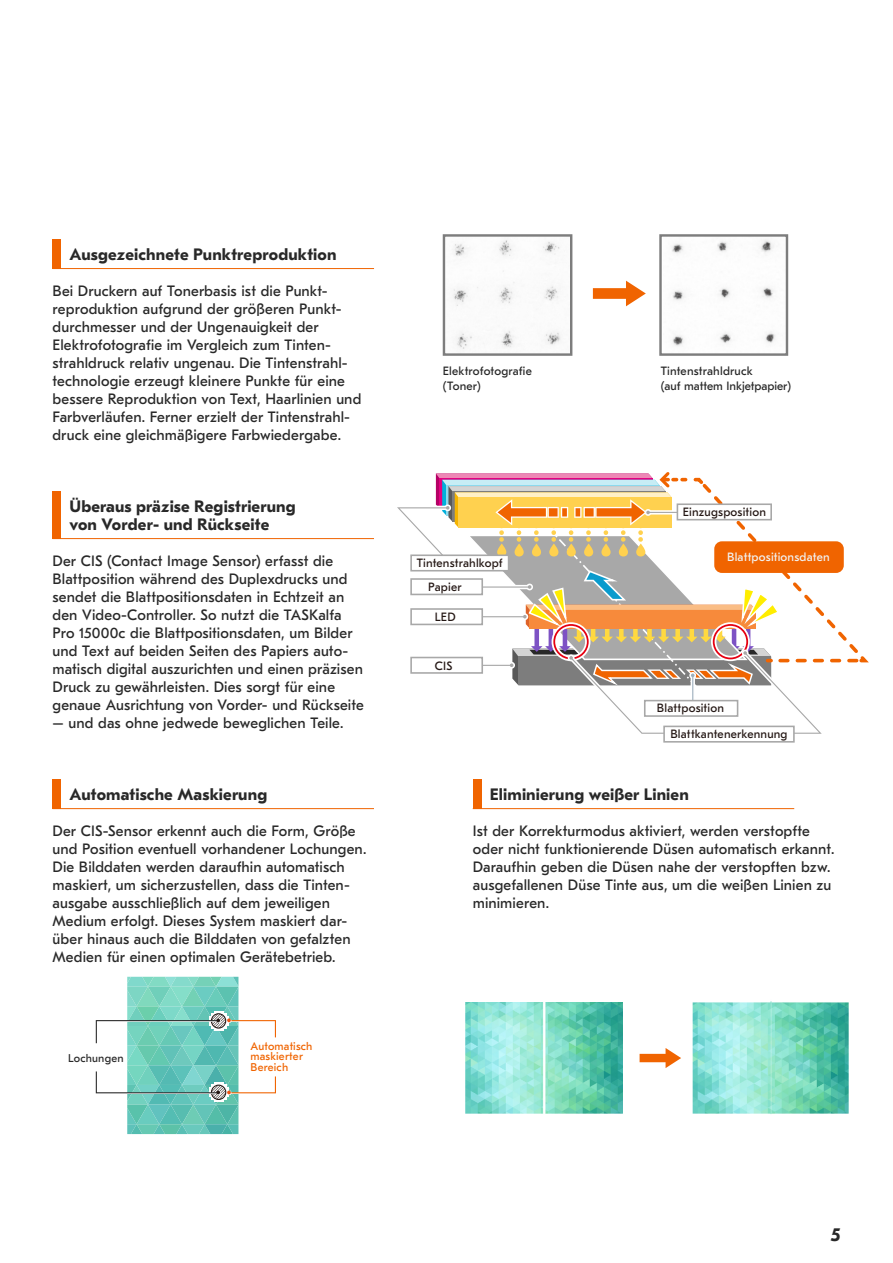
<style>
.page{position:relative;width:893px;height:1263px;background:#fff}
.page>*{position:absolute;margin:0;border:0;box-sizing:border-box;transform-origin:0 0}
.t1{font:700 18.75px "GT Eesti Pro Text";color:#282828}
.Text_11-13_einzug{font:700 16.5px/18px "GT Eesti Pro Text";letter-spacing:.01em;color:#282828}
.Text_11-13{font:15px/18px "GT Eesti Pro Text";letter-spacing:.01em;color:#282828}
.t2{font:12px "GT Eesti Pro Text";letter-spacing:.015em;color:#241714}
.t3{font:12px/15px "GT Eesti Pro Text";letter-spacing:.005em;color:#282828}
.t4{font:12px "GT Eesti Pro Text";letter-spacing:.015em;color:#f2f2f2}
.t5{font:11.25px/10.5px "GT Eesti Pro Text";letter-spacing:.02em;color:#f06400}
.t6{font:11.25px "GT Eesti Pro Text";letter-spacing:.02em;color:#282828}
</style>
<div class="page">
<div style="left:53px;top:239px;width:8px;height:30px;background:#f06400"></div>
<div style="left:53px;top:491px;width:8px;height:48px;background:#f06400"></div>
<div style="left:53px;top:779px;width:8px;height:30px;background:#f06400"></div>
<div style="left:473px;top:779px;width:8px;height:30px;background:#f06400"></div>
<hr style="left:53px;top:268px;width:321px;height:1px;background:#f06400">
<hr style="left:53px;top:538px;width:321px;height:1px;background:#f06400">
<hr style="left:53px;top:808px;width:321px;height:1px;background:#f06400">
<hr style="left:473px;top:808px;width:321px;height:1px;background:#f06400">
<img style="left:466px;top:1002px;width:157px;height:112px">
<svg style="left:640px;top:1048px;width:41px;height:20px"></svg>
<img style="left:692px;top:1001px;width:157px;height:113px">
<svg style="left:442px;top:234px;width:347px;height:122px"></svg>
<div style="left:663px;top:726px;width:132px;height:17px;background:#fff;border:2px solid #a8a8a8"></div>
<svg style="left:397px;top:472px;width:472px;height:263px"></svg>
<div style="left:677px;top:503px;width:95px;height:17px;background:#fff;border:2px solid #a8a8a8"></div>
<div style="left:410px;top:554px;width:99px;height:17px;background:#fff;border:2px solid #a8a8a8"></div>
<svg style="left:567px;top:543px;width:9px;height:13px"></svg>
<svg style="left:96px;top:977px;width:180px;height:157px"></svg>
<p class="Text_11-13_einzug" style="left:70px;top:245px;width:268px">Ausgezeichnete Punktreproduktion</p>
<p class="Text_11-13" style="left:53px;top:282px;width:310px">Bei Druckern auf Tonerbasis ist die Punkt&shy;reproduktion aufgrund der größeren Punkt&shy;durchmesser und der Ungenauigkeit der Elektrofotografie im Vergleich zum Tinten&shy;strahldruck relativ ungenau. Die Tintenstrahl&shy;technologie erzeugt kleinere Punkte für eine bessere Reproduktion von Text, Haarlinien und Farbverläufen. Ferner erzielt der Tintenstrahl&shy;druck eine gleichmäßigere Farbwiedergabe.</p>
<p class="Text_11-13_einzug" style="left:70px;top:497px;width:228px">Überaus präzise Registrierung von Vorder- und Rückseite</p>
<p class="Text_11-13" style="left:53px;top:552px;width:313px">Der CIS (Contact Image Sensor) erfasst die Blattposition während des Duplexdrucks und sendet die Blattpositionsdaten in Echtzeit an den Video-Controller. So nutzt die TASKalfa Pro 15000c die Blattpositionsdaten, um Bilder und Text auf beiden Seiten des Papiers auto&shy;matisch digital auszurichten und einen präzisen Druck zu gewährleisten. Dies sorgt für eine genaue Ausrichtung von Vorder- und Rückseite</p>
<p class="Text_11-13" style="left:53px;top:714px;width:292px">– und das ohne jedwede beweglichen Teile.</p>
<p class="Text_11-13_einzug" style="left:70px;top:785px;width:199px">Automatische Maskierung</p>
<p class="Text_11-13" style="left:53px;top:822px;width:315px">Der CIS-Sensor erkennt auch die Form, Größe und Position eventuell vorhandener Lochungen.<br>Die Bilddaten werden daraufhin automatisch maskiert, um sicherzustellen, dass die Tinten&shy;ausgabe ausschließlich auf dem jeweiligen Medium erfolgt. Dieses System maskiert dar&shy;über hinaus auch die Bilddaten von gefalzten Medien für einen optimalen Gerätebetrieb.</p>
<p class="t6" style="left:68px;top:1051px;width:57px">Lochungen</p>
<p class="t5" style="left:250px;top:1041px;width:64px">Automatisch maskierter<br>Bereich</p>
<p class="t3" style="left:443px;top:363px;width:91px">Elektrofotografie (Toner)</p>
<p class="t3" style="left:661px;top:363px;width:93px">Tintenstrahldruck</p>
<p class="t3" style="left:661px;top:378px;width:132px">(auf mattem Inkjetpapier)</p>
<p class="t2" style="left:417px;top:556px;width:87px">Tintenstrahlkopf</p>
<p class="t2" style="left:428px;top:580px;width:35px">Papier</p>
<p class="t2" style="left:435px;top:610px;width:22px">LED</p>
<p class="t2" style="left:435px;top:659px;width:19px">CIS</p>
<p class="t2" style="left:683px;top:505px;width:85px">Einzugsposition</p>
<p class="t4" style="left:727px;top:550px;width:104px">Blattpositionsdaten</p>
<p class="t2" style="left:657px;top:701px;width:69px">Blattposition</p>
<p class="t2" style="left:670px;top:727px;width:119px">Blattkantenerkennung</p>
<p class="Text_11-13_einzug" style="left:490px;top:785px;width:201px">Eliminierung weißer Linien</p>
<p class="Text_11-13" style="left:473px;top:822px;width:363px">Ist der Korrekturmodus aktiviert, werden verstopfte oder nicht funktionierende Düsen automatisch erkannt.<br>Daraufhin geben die Düsen nahe der verstopften bzw. ausgefallenen Düse Tinte aus, um die weißen Linien zu minimieren.</p>
<p class="t1" style="left:831px;top:1225px;width:11px">5</p>
</div>
